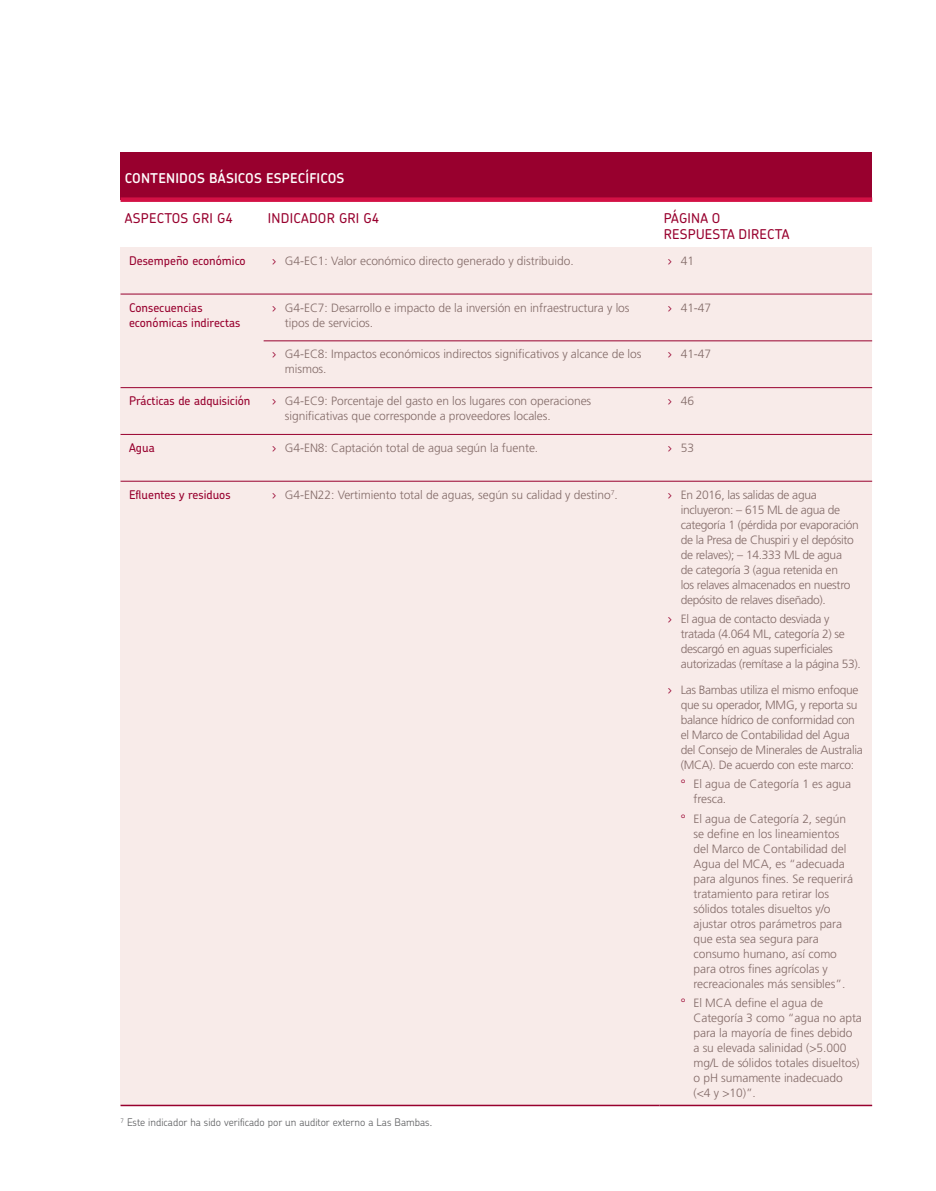
<style>
.page{position:relative;width:936px;height:1191px;background:#fff}
.page>*{position:absolute;margin:0;border:0;box-sizing:border-box;transform-origin:0 0}
.t1{font:500 13.5px/16.2px "Chevin Pro";letter-spacing:.015em;color:#98002e}
.t2{font:600 13.5px "Chevin Pro";letter-spacing:.015em;color:#fff}
.t3{font:300 12px/15px "Frutiger LT Std";letter-spacing:-.005em;color:#836b68}
.t4{font:300 12px/15px "Frutiger LT Std";letter-spacing:-.025em;color:#836b68}
.t5{font:500 12px/15px "Chevin Pro";color:#98002e}
.t6{font:300 10.5px "Chevin Pro";color:#5e5f61}
.s1{font-family:"Chevin Pro";color:#98002e}
.s2{color:#98002e}
</style>
<div class="page">
<div style="left:120px;top:152px;width:752px;height:48px;background:#98002e"></div>
<div style="left:120px;top:247px;width:752px;height:858px;background:#f8ebe9"></div>
<hr style="left:120px;top:1104px;width:539px;height:2px;background:#98002e">
<hr style="left:120px;top:294px;width:752px;height:1px;background:#98002e">
<hr style="left:263px;top:340px;width:609px;height:1px;background:#98002e">
<hr style="left:120px;top:387px;width:752px;height:1px;background:#98002e">
<hr style="left:120px;top:434px;width:752px;height:1px;background:#98002e">
<hr style="left:120px;top:481px;width:752px;height:1px;background:#98002e">
<hr style="left:659px;top:1104px;width:213px;height:2px;background:#98002e">
<div style="left:120px;top:197px;width:752px;height:5px;background:#d31145"></div>
<p class="t2" style="left:125px;top:173px;width:221px">CONTENIDOS BÁSICOS ESPECÍFICOS</p>
<p class="t1" style="left:125px;top:211px;width:110px">ASPECTOS GRI G4</p>
<p class="t1" style="left:268px;top:211px;width:113px">INDICADOR GRI G4</p>
<p class="t1" style="left:663px;top:211px;width:127px">PÁGINA O<br>RESPUESTA DIRECTA</p>
<p class="t5" style="left:129px;top:254px;width:118px">Desempeño económico</p>
<p class="t3" style="left:272px;top:254px;width:303px"><span class="s1">›</span> G4-EC1: Valor económico directo generado y distribuido.</p>
<p class="t3" style="left:668px;top:254px;width:28px"><span class="s1">›</span> 41</p>
<p class="t5" style="left:129px;top:301px;width:113px">Consecuencias económicas indirectas</p>
<p class="t3" style="left:285px;top:300px;width:346px;text-indent:-13px"><span class="s1">›</span> G4-EC7: Desarrollo e impacto de la inversión en infraestructura y los tipos de servicios.</p>
<p class="t3" style="left:668px;top:300px;width:45px"><span class="s1">›</span> 41-47</p>
<p class="t3" style="left:285px;top:347px;width:358px;text-indent:-13px"><span class="s1">›</span> G4-EC8: Impactos económicos indirectos significativos y alcance de los mismos.</p>
<p class="t3" style="left:668px;top:347px;width:45px"><span class="s1">›</span> 41-47</p>
<p class="t5" style="left:129px;top:395px;width:123px">Prácticas de adquisición</p>
<p class="t3" style="left:285px;top:394px;width:308px;text-indent:-13px"><span class="s1">›</span> G4-EC9: Porcentaje del gasto en los lugares con operaciones significativas que corresponde a proveedores locales.</p>
<p class="t3" style="left:668px;top:394px;width:28px"><span class="s1">›</span> 46</p>
<p class="t5" style="left:129px;top:441px;width:27px">Agua</p>
<p class="t3" style="left:272px;top:441px;width:268px"><span class="s1">›</span> G4-EN8: Captación total de agua según la fuente.</p>
<p class="t3" style="left:668px;top:441px;width:28px"><span class="s1">›</span> 53</p>
<p class="t5" style="left:129px;top:488px;width:103px">Efluentes y residuos</p>
<p class="t3" style="left:272px;top:488px;width:347px"><span class="s1">›</span> G4-EN22: Vertimiento total de aguas, según su calidad y destino<sup>7</sup>.</p>
<p class="t4" style="left:680px;top:488px;width:179px;text-indent:-13px"><span class="s1">›</span> En 2016, las salidas de agua incluyeron: – 615 ML de agua de categoría 1 (pérdida por evaporación de la Presa de Chuspiri y el depósito de relaves); – 14.333 ML de agua<br>de categoría 3 (agua retenida en<br>los relaves almacenados en nuestro depósito de relaves diseñado).</p>
<p class="t4" style="left:680px;top:612px;width:182px;text-indent:-13px"><span class="s1">›</span> El agua de contacto desviada y tratada (4.064 ML, categoría 2) se descargó en aguas superficiales autorizadas (remítase a la página 53).</p>
<p class="t4" style="left:680px;top:683px;width:183px;text-indent:-13px"><span class="s1">›</span> Las Bambas utiliza el mismo enfoque que su operador, MMG, y reporta su balance hídrico de conformidad con el Marco de Contabilidad del Agua del Consejo de Minerales de Australia (MCA). De acuerdo con este marco:</p>
<p class="t3" style="left:693px;top:777px;width:159px;text-indent:-13px"><span class="s2">°</span> El agua de Categoría 1 es agua fresca.</p>
<p class="t3" style="left:693px;top:811px;width:161px;text-indent:-13px"><span class="s2">°</span> El agua de Categoría 2, según se define en los lineamientos del Marco de Contabilidad del<br>Agua del MCA, es “adecuada para algunos fines. Se requerirá tratamiento para retirar los sólidos totales disueltos y/o ajustar otros parámetros para que esta sea segura para consumo humano, así como para otros fines agrícolas y recreacionales más sensibles”.</p>
<p class="t3" style="left:693px;top:996px;width:170px;text-indent:-13px"><span class="s2">°</span> El MCA define el agua de<br>Categoría 3 como “agua no apta para la mayoría de fines debido<br>a su elevada salinidad (&gt;5.000 mg/L de sólidos totales disueltos) o pH sumamente inadecuado (&lt;4 y &gt;10)”.</p>
<p class="t6" style="left:120px;top:1118px;width:313px"><sup>7</sup> Este indicador ha sido verificado por un auditor externo a Las Bambas.</p>
</div>
